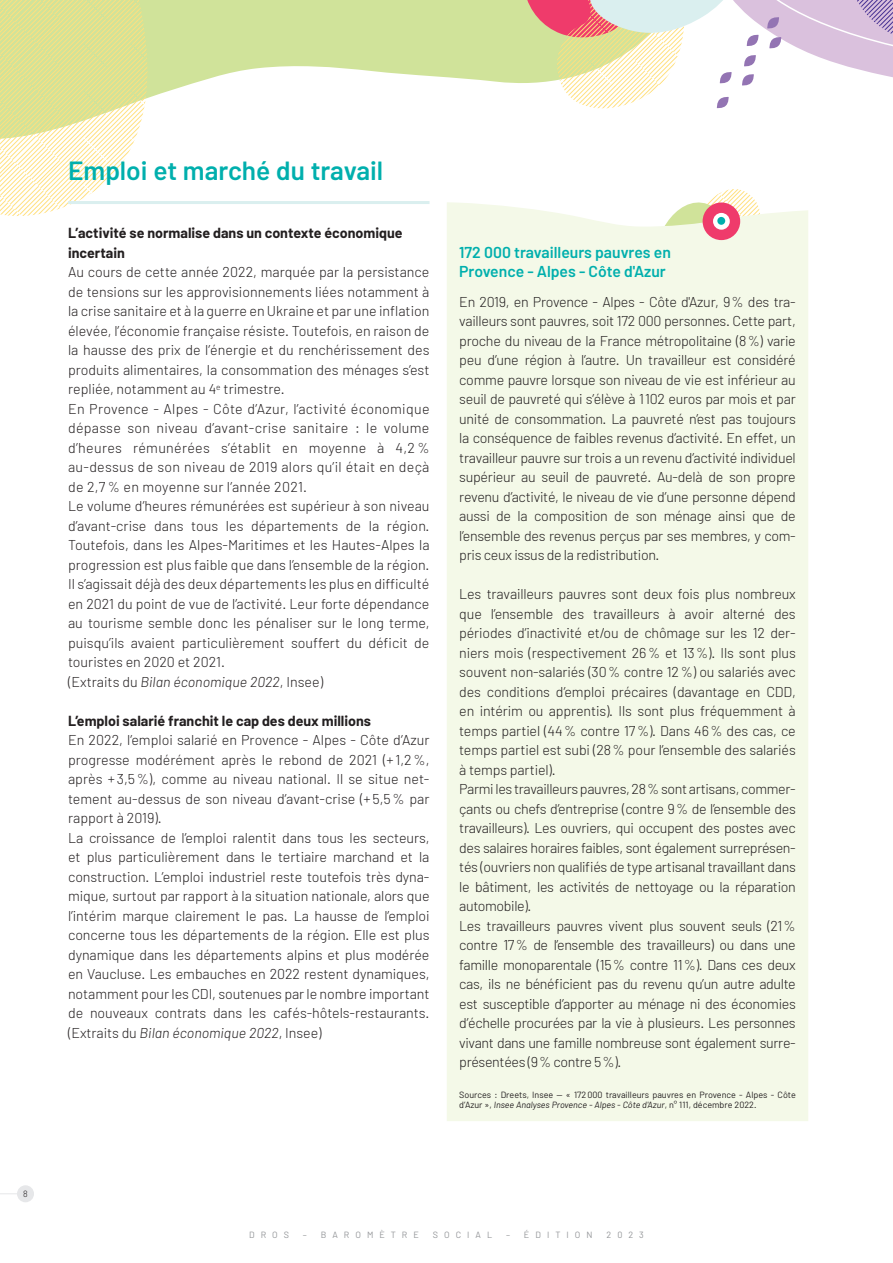
<style>
.page{position:relative;width:893px;height:1263px;background:#fff}
.page>*{position:absolute;margin:0;border:0;box-sizing:border-box;transform-origin:0 0}
.t1{font:600 26.25px "Barlow";color:#00afad}
.t2{font:600 15.75px/19.5px "Barlow";color:#00afad}
.t3{font:300 14.25px/19.5px "Barlow";letter-spacing:-.005em;color:#231f20}
.t4{font:300 14.25px/19.5px "Barlow";letter-spacing:-.025em;color:#231f20}
.t5{font:700 14.25px/19.5px "Barlow";color:#231f20}
.t6{font:9px/10.8px "Barlow";color:#231f20}
.t7{font:9px "Barlow";letter-spacing:.67em;color:#939598}
.t8{font:300 9px "Barlow";color:#231f20}
.s1{font-style:italic}
</style>
<div class="page">
<div style="left:447px;top:202px;width:361px;height:919px;background:#f4f9e8"></div>
<svg style="left:654px;top:189px;width:122px;height:145px;background:#f4efe0"></svg>
<div style="left:717px;top:217px;width:8px;height:8px;background:#00afad;border-radius:50%"></div>
<hr style="left:0;top:1193px;width:30px;height:1px;background:#e6e7e9">
<div style="left:17px;top:1185px;width:17px;height:17px;background:#e6e7e9;border-radius:50%"></div>
<svg style="left:150px;top:0;width:369px;height:97px;fill:#d0e39a"></svg>
<svg style="left:0;top:0;width:150px;height:216px"></svg>
<svg style="left:519px;top:0;width:374px;height:109px"></svg>
<hr style="left:68px;top:201px;width:361px;height:3px;background:#daefef">
<p class="t8" style="left:23px;top:1188px;width:6px">8</p>
<h1 class="t1" style="left:68px;top:154px;width:317px">Emploi et marché du travail</h1>
<p class="t5" style="left:68px;top:223px;width:336px">L’activité se normalise dans un contexte économique incertain</p>
<p class="t3" style="left:68px;top:262px;width:363px">Au cours de cette année 2022, marquée par la persistance de tensions sur les approvisionnements liées notamment à la crise sanitaire et à la guerre en Ukraine et par une inflation élevée, l’économie française résiste. Toutefois, en raison de la hausse des prix de l’énergie et du renchérissement des produits alimentaires, la consommation des ménages s’est repliée, notamment au 4<sup>e</sup> trimestre.<br>En Provence - Alpes - Côte d’Azur, l’activité économique dépasse son niveau d’avant-crise sanitaire : le volume d’heures rémunérées s’établit en moyenne à 4,2 % au-dessus de son niveau de 2019 alors qu’il était en deçà de 2,7 % en moyenne sur l’année 2021.<br>Le volume d’heures rémunérées est supérieur à son niveau d’avant-crise dans tous les départements de la région.<br>Toutefois, dans les Alpes-Maritimes et les Hautes-Alpes la progression est plus faible que dans l’ensemble de la région.<br>Il s’agissait déjà des deux départements les plus en difficulté en 2021 du point de vue de l’activité. Leur forte dépendance au tourisme semble donc les pénaliser sur le long terme, puisqu’ils avaient particulièrement souffert du déficit de touristes en 2020 et 2021.<br>(Extraits du <span class="s1">Bilan économique 2022</span>, Insee)</p>
<p class="t5" style="left:68px;top:711px;width:305px">L’emploi salarié franchit le cap des deux millions</p>
<p class="t3" style="left:68px;top:730px;width:363px">En 2022, l’emploi salarié en Provence - Alpes - Côte d’Azur progresse modérément après le rebond de 2021 (+1,2%, après +3,5%), comme au niveau national. Il se situe net&shy;tement au-dessus de son niveau d’avant-crise (+5,5% par rapport à 2019).<br>La croissance de l’emploi ralentit dans tous les secteurs, et plus particulièrement dans le tertiaire marchand et la construction. L’emploi industriel reste toutefois très dyna&shy;mique, surtout par rapport à la situation nationale, alors que l’intérim marque clairement le pas. La hausse de l’emploi concerne tous les départements de la région. Elle est plus dynamique dans les départements alpins et plus modérée en Vaucluse. Les embauches en 2022 restent dynamiques, notamment pour les CDI, soutenues par le nombre important de nouveaux contrats dans les cafés-hôtels-restaurants. (Extraits du <span class="s1">Bilan économique 2022</span>, Insee)</p>
<p class="t2" style="left:459px;top:242px;width:213px">172 000 travailleurs pauvres en<br>Provence - Alpes - Côte d'Azur</p>
<p class="t3" style="left:459px;top:291px;width:338px;text-align:justify">En 2019, en Provence - Alpes - Côte d'Azur, 9% des tra&shy;vailleurs sont pauvres, soit 172 000 personnes. Cette part, proche du niveau de la France métropolitaine (8%) varie peu d’une région à l’autre. Un travailleur est considéré comme pauvre lorsque son niveau de vie est inférieur au seuil de pauvreté qui s’élève à 1102 euros par mois et par unité de consommation. La pauvreté n’est pas toujours la conséquence de faibles revenus d’activité. En effet, un travailleur pauvre sur trois a un revenu d’activité individuel supérieur au seuil de pauvreté. Au-delà de son propre revenu d’activité, le niveau de vie d’une personne dépend aussi de la composition de son ménage ainsi que de l’ensemble des revenus perçus par ses membres, y com&shy;pris ceux issus de la redistribution.</p>
<p class="t4" style="left:459px;top:584px;width:338px">Les travailleurs pauvres sont deux fois plus nombreux que l’ensemble des travailleurs à avoir alterné des périodes d’inactivité et/ou de chômage sur les 12 der&shy;niers mois (respectivement 26% et 13%). Ils sont plus souvent non-salariés (30% contre 12%) ou salariés avec des conditions d’emploi précaires (davantage en CDD, en intérim ou apprentis). Ils sont plus fréquemment à temps partiel (44% contre 17%). Dans 46% des cas, ce temps partiel est subi (28% pour l’ensemble des salariés à temps partiel).<br>Parmi les travailleurs pauvres, 28% sont artisans, commer&shy;çants ou chefs d’entreprise (contre 9% de l’ensemble des travailleurs). Les ouvriers, qui occupent des postes avec des salaires horaires faibles, sont également surreprésen&shy;tés (ouvriers non qualifiés de type artisanal travaillant dans le bâtiment, les activités de nettoyage ou la réparation automobile).<br>Les travailleurs pauvres vivent plus souvent seuls (21% contre 17% de l’ensemble des travailleurs) ou dans une famille monoparentale (15% contre 11%). Dans ces deux cas, ils ne bénéficient pas du revenu qu’un autre adulte est susceptible d’apporter au ménage ni des économies d’échelle procurées par la vie à plusieurs. Les personnes vivant dans une famille nombreuse sont également surre&shy;présentées (9% contre 5%).</p>
<p class="t6" style="left:459px;top:1089px;width:338px">Sources : Dreets, Insee — « 172000 travailleurs pauvres en Provence - Alpes - Côte d’Azur », <span class="s1">Insee Analyses Provence - Alpes - Côte d'Azur</span>, n° 111, décembre 2022.</p>
<p class="t7" style="left:249px;top:1229px;width:42px">DROS</p>
<p class="t7" style="left:303px;top:1229px;width:117px">– BAROMÈTRE</p>
<p class="t7" style="left:433px;top:1229px;width:61px">SOCIAL</p>
<p class="t7" style="left:506px;top:1229px;width:88px">– ÉDITION</p>
<p class="t7" style="left:606px;top:1229px;width:39px">2023</p>
</div>
